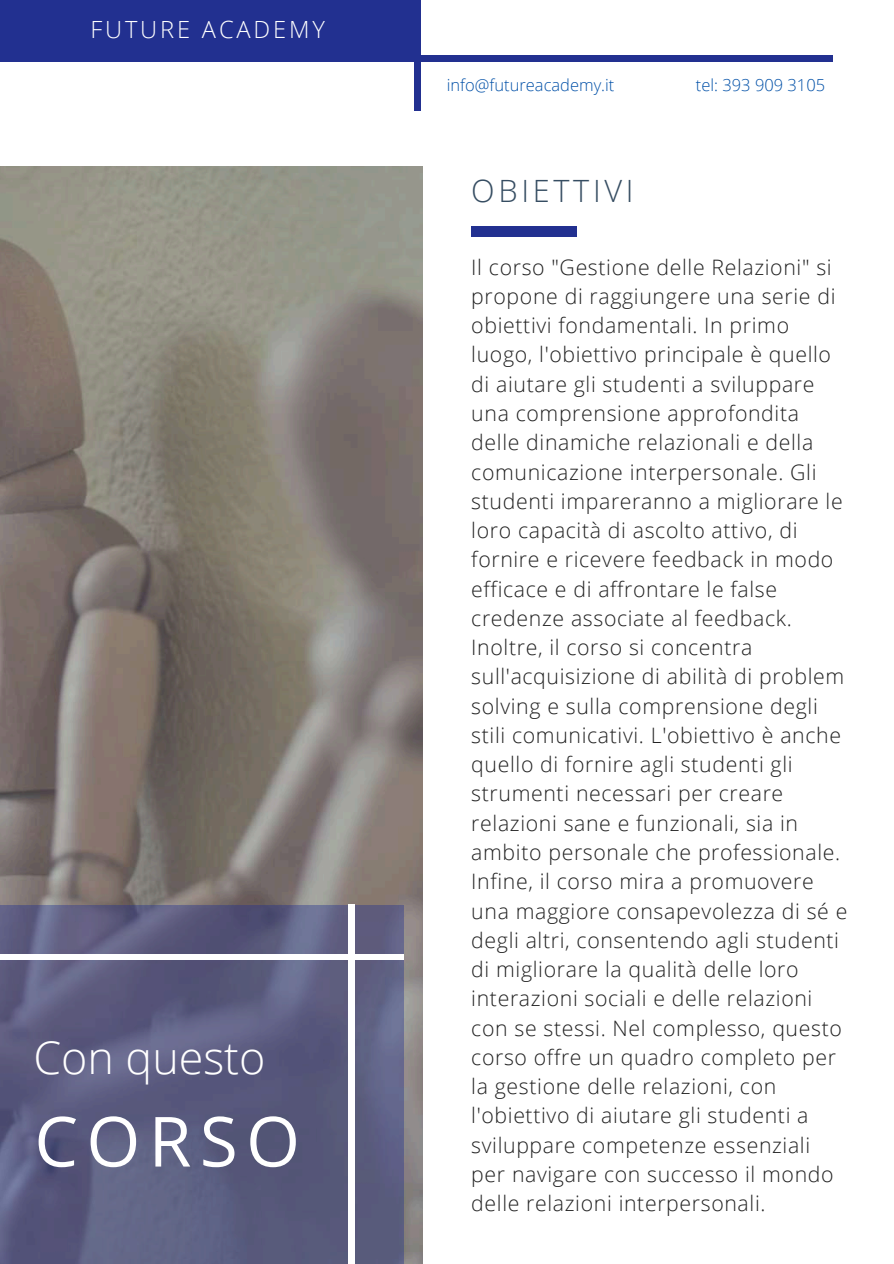
<style>
.page{position:relative;width:894px;height:1264px;background:#fff}
.page>*{position:absolute;margin:0;border:0;box-sizing:border-box;transform-origin:0 0}
.t1{font:69.15px "Open Sans";letter-spacing:.12em;color:#fff}
.t2{font:300 44.85px "Open Sans";color:#fff}
.t3{font:300 30.75px "Open Sans";letter-spacing:.12em;color:#364d62}
.t4{font:300 23.7px "Open Sans";letter-spacing:.12em;color:#fff}
.t5{font:300 21.3px/29.2px "Open Sans";letter-spacing:.03em;color:#222}
.t6{font:300 16.5px "Open Sans";color:#0351a8}
</style>
<div class="page">
<div style="left:414px;top:0;width:6px;height:111px;background:#223090"></div>
<img style="left:0;top:166px;width:422px;height:1097px">
<svg style="left:0;top:905px;width:404px;height:358px;background:#5c5d80"></svg>
<div style="left:471px;top:227px;width:106px;height:10px;background:#223090"></div>
<div style="left:0;top:56px;width:832px;height:5px;background:#223090"></div>
<div style="left:0;top:0;width:417px;height:57px;background:#223090"></div>
<div style="left:349px;top:905px;width:5px;height:358px;background:#fff"></div>
<div style="left:0;top:954px;width:404px;height:5px;background:#fff"></div>
<p class="t4" style="left:90px;top:12px;width:236px">FUTURE ACADEMY</p>
<h2 class="t2" style="left:33px;top:1026px;width:233px">Con questo</h2>
<h1 class="t1" style="left:34px;top:1092px;width:267px">CORSO</h1>
<p class="t6" style="left:446px;top:73px;width:169px">info@futureacademy.it</p>
<p class="t6" style="left:695px;top:73px;width:131px">tel: 393 909 3105</p>
<h3 class="t3" style="left:471px;top:169px;width:164px">OBIETTIVI</h3>
<p class="t5" style="left:471px;top:252px;width:377px">Il corso "Gestione delle Relazioni" si propone di raggiungere una serie di obiettivi fondamentali. In primo luogo, l'obiettivo principale è quello di aiutare gli studenti a sviluppare una comprensione approfondita delle dinamiche relazionali e della comunicazione interpersonale. Gli studenti impareranno a migliorare le loro capacità di ascolto attivo, di fornire e ricevere feedback in modo efficace e di affrontare le false credenze associate al feedback.<br>Inoltre, il corso si concentra sull'acquisizione di abilità di problem solving e sulla comprensione degli stili comunicativi. L'obiettivo è anche quello di fornire agli studenti gli strumenti necessari per creare relazioni sane e funzionali, sia in ambito personale che professionale.<br>Infine, il corso mira a promuovere una maggiore consapevolezza di sé e degli altri, consentendo agli studenti di migliorare la qualità delle loro interazioni sociali e delle relazioni con se stessi. Nel complesso, questo corso offre un quadro completo per la gestione delle relazioni, con l'obiettivo di aiutare gli studenti a sviluppare competenze essenziali per navigare con successo il mondo delle relazioni interpersonali.</p>
</div>
